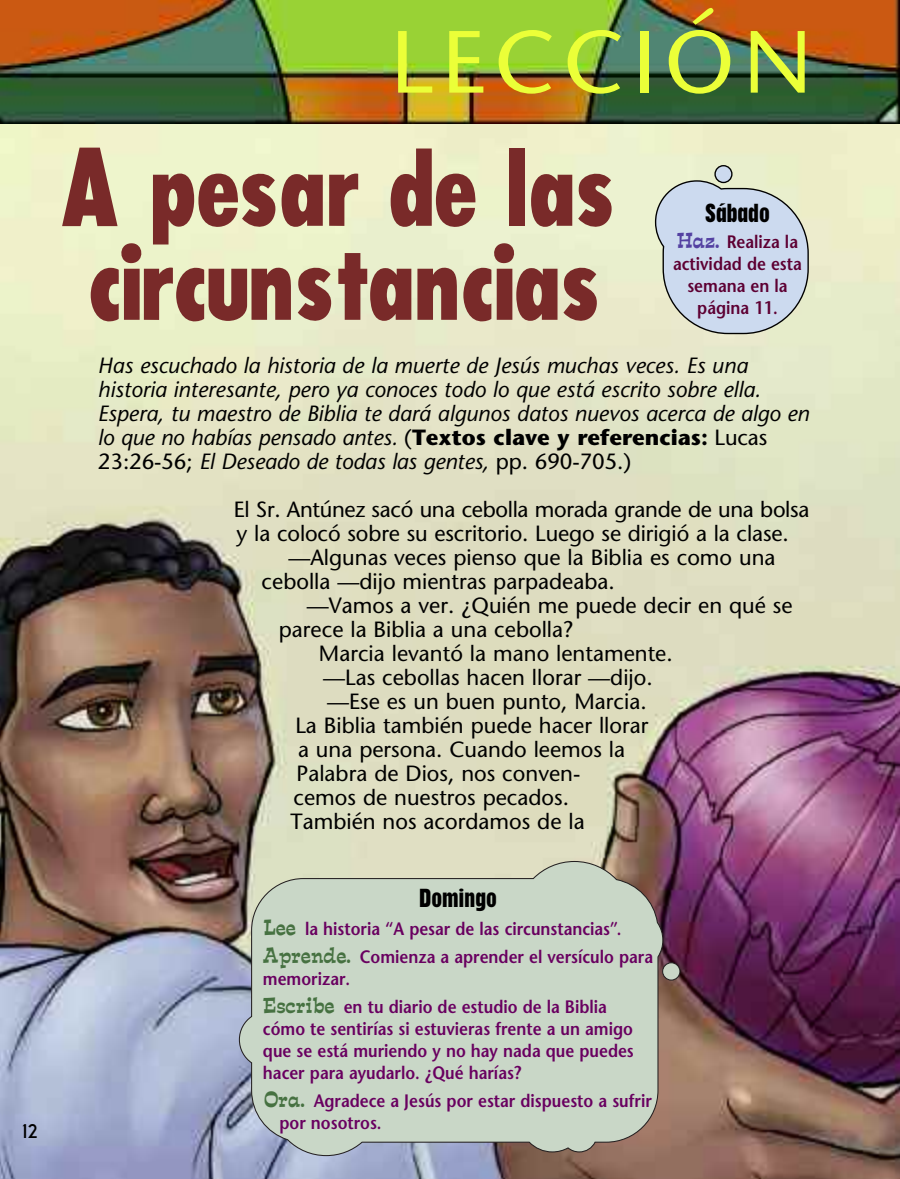
<style>
.page{position:relative;width:900px;height:1179px;background:#fff}
.page>*{position:absolute;margin:0;border:0;box-sizing:border-box;transform-origin:0 0}
.t1{font:112px/94px "Phelan Bold Cond";letter-spacing:.01em;color:#792a29}
.t2{font:88px "Stone Sans";letter-spacing:.1em;color:#ebff38}
.t3{font:700 condensed 24px "Placard";color:#000}
.t4{font:22px "Stone Sans";color:#000}
.t5{font:italic 22px/24px "Stone Sans";color:#000}
.t6{font:700 20px "New Garden";color:#000}
.t7{font:600 18px/22px "Stone Sans";color:#690060;scale:.9 1}
.t8{font:600 18px/22px "Stone Sans";color:#5d0033;text-align:center;scale:.9 1}
.s1{font-family:"Estro Font";font-weight:400;font-size:20px;color:#5441a2}
.s2{font-style:normal}
.s3{font-weight:700;font-style:normal}
.s4{font-family:"Estro Font";font-weight:400;font-size:20px;color:#467141}
</style>
<div class="page">
<img style="left:0;top:122px;width:900px;height:1057px">
<img style="left:0;top:0;width:899px;height:124px">
<svg style="left:654px;top:180px;width:156px;height:155px"></svg>
<svg style="left:715px;top:166px;width:17px;height:16px"></svg>
<div style="left:714px;top:165px;width:19px;height:18px;border:1px solid #000;border-radius:50%"></div>
<svg style="left:658px;top:850px;width:29px;height:27px"></svg>
<svg style="left:238px;top:860px;width:426px;height:297px"></svg>
<div style="left:663px;top:963px;width:17px;height:17px;background:#c9d7c7;border-radius:50%"></div>
<div style="left:662px;top:962px;width:18px;height:19px;border:1px solid #231f20;border-radius:50%"></div>
<p class="t6" style="left:22px;top:1119px;width:17px">12</p>
<h2 class="t2" style="left:391px;top:28px;width:423px">LECCIÓN</h2>
<h1 class="t1" style="left:62px;top:140px;width:556px">A pesar de las circunstancias</h1>
<p class="t3" style="left:705px;top:203px;width:66px">Sábado</p>
<p class="t8" style="left:673px;top:232px;width:145px"><span class="s1">Haz.</span> Realiza la actividad de esta semana en la página 11.</p>
<p class="t5" style="left:98px;top:356px;width:713px">Has escuchado la historia de la muerte de Jesús muchas veces. Es una historia interesante, pero ya conoces todo lo que está escrito sobre ella.<br>Espera, tu maestro de Biblia te dará algunos datos nuevos acerca de algo en lo que no habías pensado antes. <span class="s2">(</span><span class="s3">Textos clave y referencias:</span> <span class="s2">Lucas 23:26-56;</span> El Deseado de todas las gentes, <span class="s2">pp. 690-705.)</span></p>
<p class="t4" style="left:234px;top:501px;width:577px">El Sr. Antúnez sacó una cebolla morada grande de una bolsa</p>
<p class="t4" style="left:237px;top:525px;width:554px">y la colocó sobre su escritorio. Luego se dirigió a la clase.</p>
<p class="t4" style="left:288px;top:549px;width:489px">—Algunas veces pienso que la Biblia es como una</p>
<p class="t4" style="left:262px;top:573px;width:355px">cebolla —dijo mientras parpadeaba.</p>
<p class="t4" style="left:307px;top:597px;width:487px">—Vamos a ver. ¿Quién me puede decir en qué se</p>
<p class="t4" style="left:279px;top:621px;width:296px">parece la Biblia a una cebolla?</p>
<p class="t4" style="left:319px;top:645px;width:355px">Marcia levantó la mano lentamente.</p>
<p class="t4" style="left:323px;top:669px;width:331px">—Las cebollas hacen llorar —dijo.</p>
<p class="t4" style="left:327px;top:693px;width:321px">—Ese es un buen punto, Marcia.</p>
<p class="t4" style="left:295px;top:717px;width:355px">La Biblia también puede hacer llorar</p>
<p class="t4" style="left:298px;top:741px;width:329px">a una persona. Cuando leemos la</p>
<p class="t4" style="left:297px;top:765px;width:285px">Palabra de Dios, nos conven-</p>
<p class="t4" style="left:294px;top:789px;width:277px">cemos de nuestros pecados.</p>
<p class="t4" style="left:290px;top:813px;width:296px">También nos acordamos de la</p>
<p class="t3" style="left:420px;top:888px;width:79px">Domingo</p>
<p class="t7" style="left:263px;top:916px;width:435px;line-height:28px"><span class="s4">Lee</span> la historia “A pesar de las circunstancias”.<br><span class="s4">Aprende.</span> Comienza a aprender el versículo para</p>
<p class="t7" style="left:263px;top:966px;width:384px;line-height:28px">memorizar.<br><span class="s4">Escribe</span> en tu diario de estudio de la Biblia</p>
<p class="t7" style="left:263px;top:1019px;width:414px;text-align:justify">cómo te sentirías si estuvieras frente a un amigo que se está muriendo y no hay nada que puedes hacer para ayudarlo. ¿Qué harías?</p>
<p class="t7" style="left:279px;top:1091px;width:415px;text-indent:-15px"><span class="s4">Ora.</span> Agradece a Jesús por estar dispuesto a sufrir por nosotros.</p>
</div>
